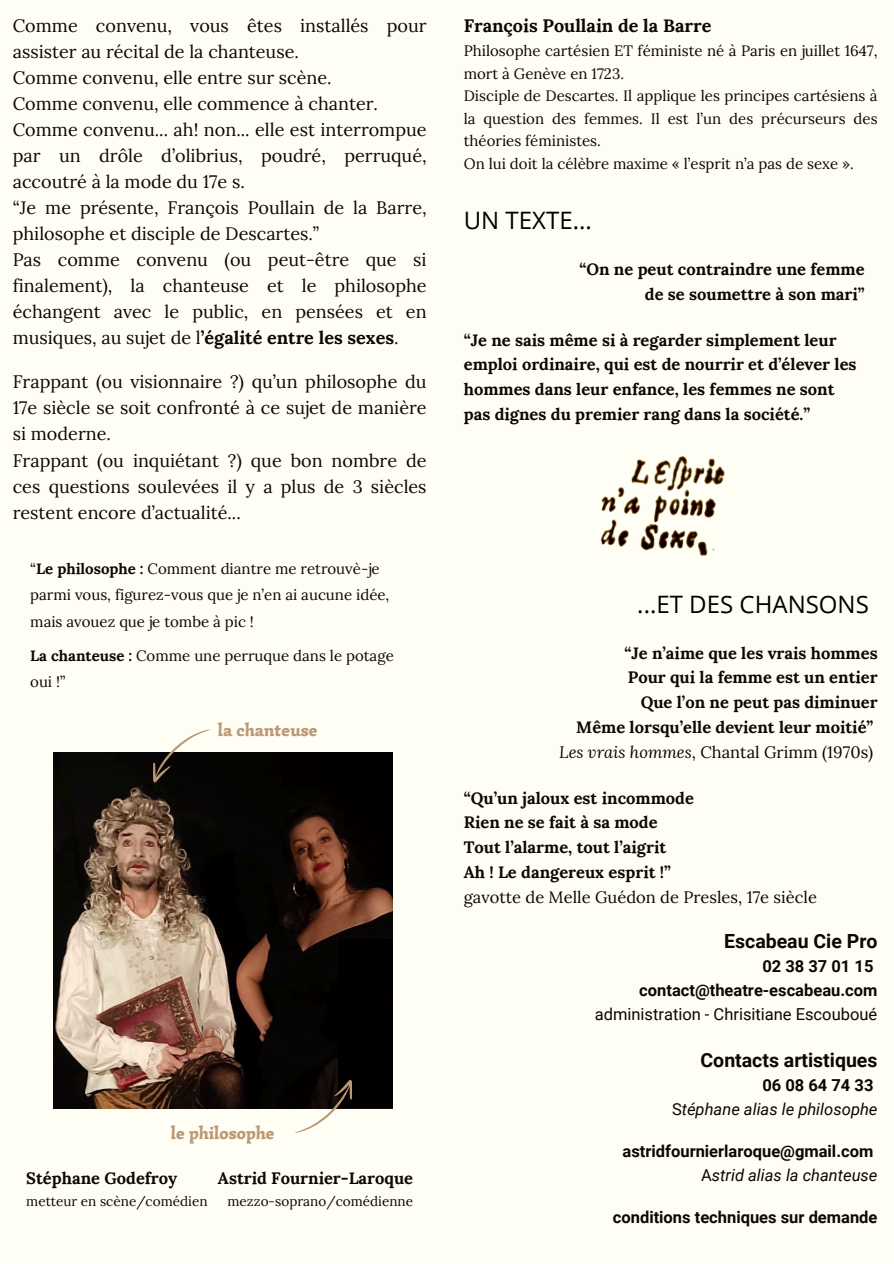
<style>
.page{position:relative;width:894px;height:1264px;background:#fff}
.page>*{position:absolute;margin:0;border:0;box-sizing:border-box;transform-origin:0 0}
.t1{font:24px "Open Sans";color:#000}
.t2{font:700 19.5px "Roboto";color:#0c0604}
.t3{font:18px/26px "Lora";color:#0c0604}
.t4{font:700 18px "Lora";color:#0c0604}
.t5{font:900 18px "Simonetta";color:#bc9974}
.t6{font:700 16.5px/24.8px "Lora";color:#0c0604;text-align:right}
.t7{font:700 16.5px/24px "Roboto";color:#0c0604;text-align:right}
.t8{font:italic 16.5px/24px "Roboto";color:#0c0604;text-align:right}
.t9{font:15px/22.5px "Lora";color:#0c0604}
.t10{font:13.5px "Lora";color:#0c0604}
.s1{font-weight:700}
.s2{font-weight:400;font-style:italic}
.s3{font-weight:400}
.s4{font-weight:700;font-style:normal}
.s5{font-style:normal}
</style>
<div class="page">
<div style="left:0;top:0;width:893px;height:1263px;background:#fefef5"></div>
<img style="left:54px;top:752px;width:338px;height:356px">
<div style="left:339px;top:939px;width:53px;height:168px;background:#000"></div>
<svg style="left:150px;top:729px;width:60px;height:60px"></svg>
<img style="left:600px;top:455px;width:125px;height:101px">
<svg style="left:295px;top:1073px;width:60px;height:60px"></svg>
<h2 class="t3" style="left:13px;top:13px;width:415px">Comme convenu, vous êtes installés pour assister au récital de la chanteuse.<br>Comme convenu, elle entre sur scène.<br>Comme convenu, elle commence à chanter.<br>Comme convenu... ah! non... elle est interrompue par un drôle d’olibrius, poudré, perruqué, accoutré à la mode du 17e s.<br>“Je me présente, François Poullain de la Barre, philosophe et disciple de Descartes.”<br>Pas comme convenu (ou peut-être que si finalement), la chanteuse et le philosophe échangent avec le public, en pensées et en musiques, au sujet de l<span class="s1">’égalité entre les sexes</span>.</h2>
<p class="t3" style="left:13px;top:369px;width:415px">Frappant (ou visionnaire ?) qu’un philosophe du 17e siècle se soit confronté à ce sujet de manière si moderne.<br>Frappant (ou inquiétant ?) que bon nombre de ces questions soulevées il y a plus de 3 siècles restent encore d’actualité...</p>
<h2 class="t9" style="left:30px;top:555px;width:360px;line-height:26.2px">“<span class="s1">Le philosophe :</span> Comment diantre me retrouvè-je parmi vous, figurez-vous que je n’en ai aucune idée, mais avouez que je tombe à pic !</h2>
<h2 class="t9" style="left:30px;top:642px;width:365px;line-height:26.2px"><span class="s1">La chanteuse :</span> Comme une perruque dans le potage oui !”</h2>
<h3 class="t5" style="left:218px;top:719px;width:101px">la chanteuse</h3>
<h3 class="t5" style="left:171px;top:1121px;width:105px">le philosophe</h3>
<p class="t6" style="left:26px;top:1165px;width:152px">Stéphane Godefroy</p>
<p class="t10" style="left:26px;top:1191px;width:183px">metteur en scène/comédien</p>
<h2 class="t6" style="left:218px;top:1165px;width:196px">Astrid Fournier-Laroque</h2>
<h2 class="t10" style="left:227px;top:1191px;width:187px">mezzo-soprano/comédienne</h2>
<p class="t4" style="left:463px;top:14px;width:249px">François Poullain de la Barre</p>
<h3 class="t9" style="left:463px;top:39px;width:415px">Philosophe cartésien ET féministe né à Paris en juillet 1647, mort à Genève en 1723.</h3>
<p class="t9" style="left:463px;top:84px;width:415px">Disciple de Descartes. Il applique les principes cartésiens à la question des femmes. Il est l’un des précurseurs des théories féministes.</p>
<p class="t9" style="left:463px;top:152px;width:391px">On lui doit la célèbre maxime « l’esprit n’a pas de sexe ».</p>
<h3 class="t1" style="left:463px;top:203px;width:130px">UN TEXTE...</h3>
<h1 class="t6" style="left:579px;top:256px;width:286px">“On ne peut contraindre une femme de se soumettre à son mari”</h1>
<p class="t6" style="left:463px;top:327px;width:394px;text-align:left">“Je ne sais même si à regarder simplement leur emploi ordinaire, qui est de nourrir et d’élever les hommes dans leur enfance, les femmes ne sont pas dignes du premier rang dans la société.”</p>
<h1 class="t1" style="left:637px;top:587px;width:233px">...ET DES CHANSONS</h1>
<p class="t6" style="left:559px;top:640px;width:320px">“Je n’aime que les vrais hommes<br>Pour qui la femme est un entier<br>Que l’on ne peut pas diminuer<br>Même lorsqu’elle devient leur moitié” <span class="s2">Les vrais hommes</span><span class="s3">, Chantal Grimm (1970s)</span></p>
<h3 class="t6" style="left:463px;top:785px;width:354px;text-align:left">“Qu’un jaloux est incommode<br>Rien ne se fait à sa mode<br>Tout l’alarme, tout l’aigrit<br>Ah ! Le dangereux esprit !”<br><span class="s3">gavotte de Melle Guédon de Presles, 17e siècle</span></h3>
<p class="t2" style="left:724px;top:930px;width:155px">Escabeau Cie Pro</p>
<p class="t7" style="left:594px;top:954px;width:284px">02 38 37 01 15 contact@theatre-escabeau.com <span class="s3">administration - Chrisitiane Escouboué</span></p>
<p class="t2" style="left:700px;top:1049px;width:178px">Contacts artistiques</p>
<p class="t8" style="left:671px;top:1073px;width:207px"><span class="s4">06 08 64 74 33<br></span><span class="s5">S</span>téphane alias le philosophe</p>
<p class="t7" style="left:622px;top:1139px;width:256px">astridfournierlaroque@gmail.com<br><span class="s3">A</span><span class="s2">strid alias la chanteuse</span></p>
<p class="t7" style="left:612px;top:1205px;width:266px">conditions techniques sur demande</p>
</div>
